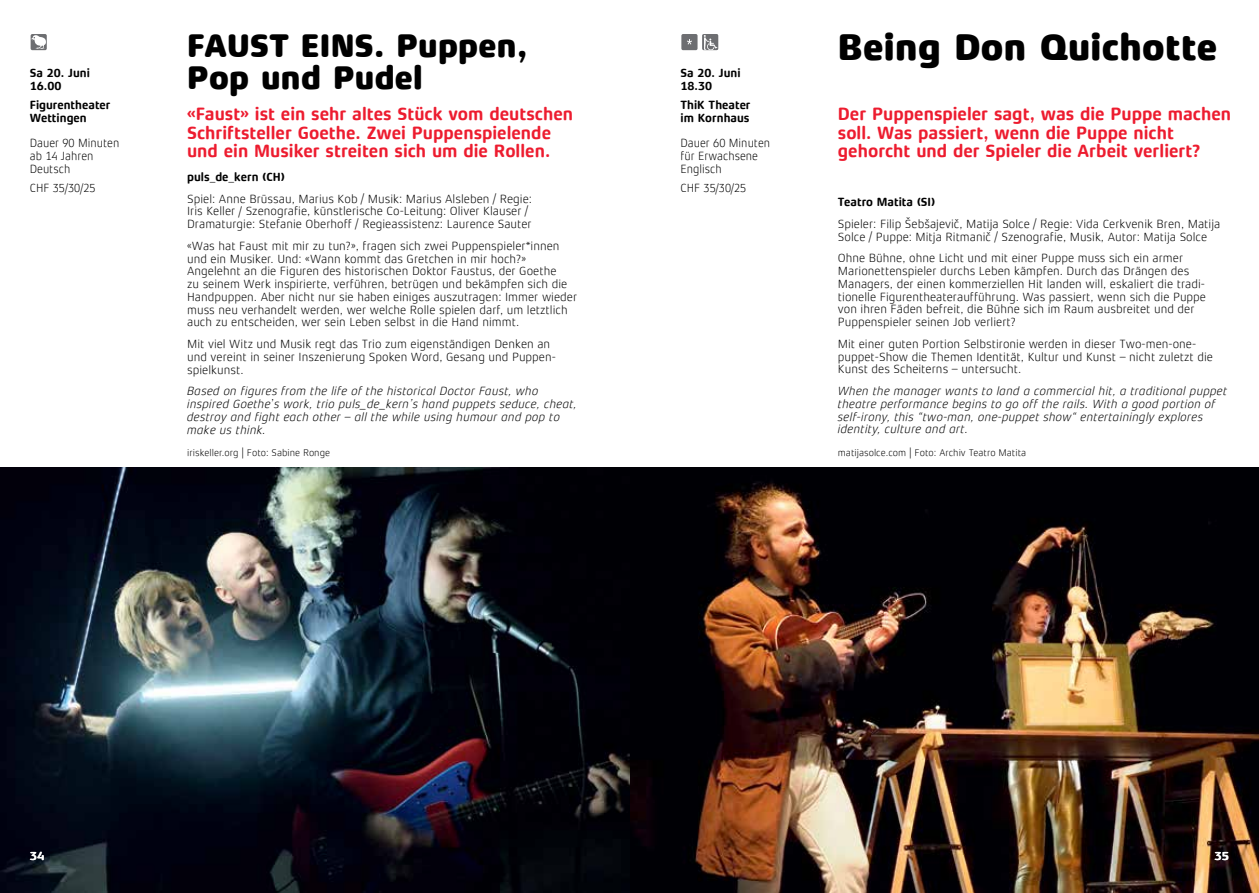
<style>
.page{position:relative;width:1259px;height:893px;background:#fff}
.page>*{position:absolute;margin:0;border:0;box-sizing:border-box;transform-origin:0 0}
.t1{font:800 37.5px "Xenois Soft Pro";letter-spacing:.01em;color:#000;scale:.95 1}
.t2{font:800 33px "Xenois Soft Pro";letter-spacing:.01em;color:#000;scale:.95 1}
.t3{font:700 18px/18.8px "Xenois Soft Pro";color:#ed1c2f;scale:.95 1}
.t4{font:300 12px/12.8px "Xenois Soft Pro";color:#000}
.t5{font:italic 300 12px/12.8px "Xenois Soft Pro";letter-spacing:.01em;color:#000}
.t6{font:700 12px/12.8px "Xenois Soft Pro";color:#000;scale:.95 1}
.t7{font:300 12px/12.8px "Xenois Soft Pro";color:#000;scale:.95 1}
.t8{font:700 12px "Xenois Soft Pro";color:#fff}
.t9{font:300 9.75px "Xenois Soft Pro";color:#000}
.s1{font-style:normal}
.s2{font-size:11.7px}
</style>
<div class="page">
<img style="left:629px;top:468px;width:630px;height:425px">
<img style="left:0;top:468px;width:629px;height:425px">
<svg style="left:31px;top:34px;width:16px;height:16px"></svg>
<svg style="left:31px;top:35px;width:15px;height:14px"></svg>
<div style="left:681px;top:34px;width:16px;height:16px;background:#6d6e71;border-radius:2px"></div>
<svg style="left:687px;top:39px;width:5px;height:6px"></svg>
<div style="left:702px;top:34px;width:16px;height:16px;background:#6d6e71;border-radius:2px"></div>
<svg style="left:704px;top:35px;width:13px;height:15px"></svg>
<p class="t6" style="left:30px;top:67px;width:65px">Sa 20. Juni<br>16.00</p>
<p class="t6" style="left:30px;top:98px;width:87px">Figurentheater<br>Wettingen</p>
<p class="t7" style="left:30px;top:137px;width:96px">Dauer 90 Minuten ab 14 Jahren<br>Deutsch</p>
<p class="t7" style="left:30px;top:181px;width:71px">CHF 35/30/25</p>
<h2 class="t2" style="left:187px;top:27px;width:360px">FAUST EINS. Puppen,</h2>
<h1 class="t1" style="left:838px;top:26px;width:401px">Being Don Quichotte</h1>
<h2 class="t2" style="left:187px;top:59px;width:250px">Pop und Pudel</h2>
<p class="t6" style="left:680px;top:67px;width:65px">Sa 20. Juni<br>18.30</p>
<p class="t6" style="left:680px;top:98px;width:75px">ThiK Theater im Kornhaus</p>
<p class="t7" style="left:680px;top:137px;width:96px">Dauer 60 Minuten für Erwachsene<br>Englisch</p>
<p class="t7" style="left:680px;top:181px;width:71px">CHF 35/30/25</p>
<h3 class="t3" style="left:838px;top:104px;width:415px">Der Puppenspieler sagt, was die Puppe machen soll. Was passiert, wenn die Puppe nicht gehorcht und der Spieler die Arbeit verliert?</h3>
<h3 class="t3" style="left:187px;top:104px;width:408px">«Faust» ist ein sehr altes Stück vom deutschen<br>Schriftsteller Goethe. Zwei Puppenspielende und ein Musiker streiten sich um die Rollen.</h3>
<p class="t6" style="left:187px;top:170px;width:104px">puls_de_kern (CH)</p>
<p class="t4" style="left:187px;top:192px;width:346px">Spiel: Anne Brüssau, Marius Kob / Musik: Marius Alsleben / Regie:<br>Iris Keller / Szenografie, künstlerische Co-Leitung: Oliver Klauser /<br>Dramaturgie: Stefanie Oberhoff / Regieassistenz: Laurence Sauter</p>
<p class="t4" style="left:187px;top:239px;width:391px">«Was hat Faust mit mir zu tun?», fragen sich zwei Puppenspieler*innen und ein Musiker. Und: «Wann kommt das Gretchen in mir hoch?» Angelehnt an die Figuren des historischen Doktor Faustus, der Goethe<br>zu seinem Werk inspirierte, verführen, betrügen und bekämpfen sich die Handpuppen. Aber nicht nur sie haben einiges auszutragen: Immer wieder muss neu verhandelt werden, wer welche Rolle spielen darf, um letztlich auch zu entscheiden, wer sein Leben selbst in die Hand nimmt.</p>
<p class="t4" style="left:187px;top:338px;width:370px">Mit viel Witz und Musik regt das Trio zum eigenständigen Denken an und vereint in seiner Inszenierung Spoken Word, Gesang und Puppen&shy;spielkunst.</p>
<p class="t5" style="left:187px;top:385px;width:391px">Based on figures from the life of the historical Doctor Faust, who inspired Goethe<span class="s1">’</span>s work, trio puls_de_kern’s hand puppets seduce, cheat, destroy and fight each other – all the while using humour and pop to make us think.</p>
<p class="t6" style="left:838px;top:196px;width:104px">Teatro Matita (SI)</p>
<p class="t4" style="left:838px;top:217px;width:384px">Spieler: Filip Šebšajevič, Matija Solce / Regie: Vida Cerkvenik Bren, Matija<br>Solce / Puppe: Mitja Ritmanič / Szenografie, Musik, Autor: Matija Solce</p>
<p class="t4" style="left:838px;top:252px;width:370px">Ohne Bühne, ohne Licht und mit einer Puppe muss sich ein armer Marionettenspieler durchs Leben kämpfen. Durch das Drängen des Managers, der einen kommerziellen Hit landen will, eskaliert die tradi&shy;tionelle Figurentheateraufführung. Was passiert, wenn sich die Puppe von ihren Fäden befreit, die Bühne sich im Raum ausbreitet und der Puppenspieler seinen Job verliert?</p>
<p class="t4" style="left:838px;top:337px;width:376px">Mit einer guten Portion Selbstironie werden in dieser Two-men-one&shy;puppet-Show die Themen Identität, Kultur und Kunst – nicht zuletzt die<br>Kunst des Scheiterns – untersucht.</p>
<p class="t5" style="left:838px;top:385px;width:391px">When the manager wants to land a commercial hit, a traditional puppet theatre performance begins to go off the rails. With a good portion of self-irony, this “two-man, one-puppet show“ entertainingly explores identity, culture and art.</p>
<p class="t9" style="left:187px;top:447px;width:144px">iriskeller.org <span class="s2">|</span> Foto: Sabine Ronge</p>
<p class="t9" style="left:838px;top:447px;width:190px">matijasolce.com <span class="s2">|</span> Foto: Archiv Teatro Matita</p>
<p class="t8" style="left:30px;top:849px;width:16px">34</p>
<p class="t8" style="left:1214px;top:849px;width:16px">35</p>
</div>
